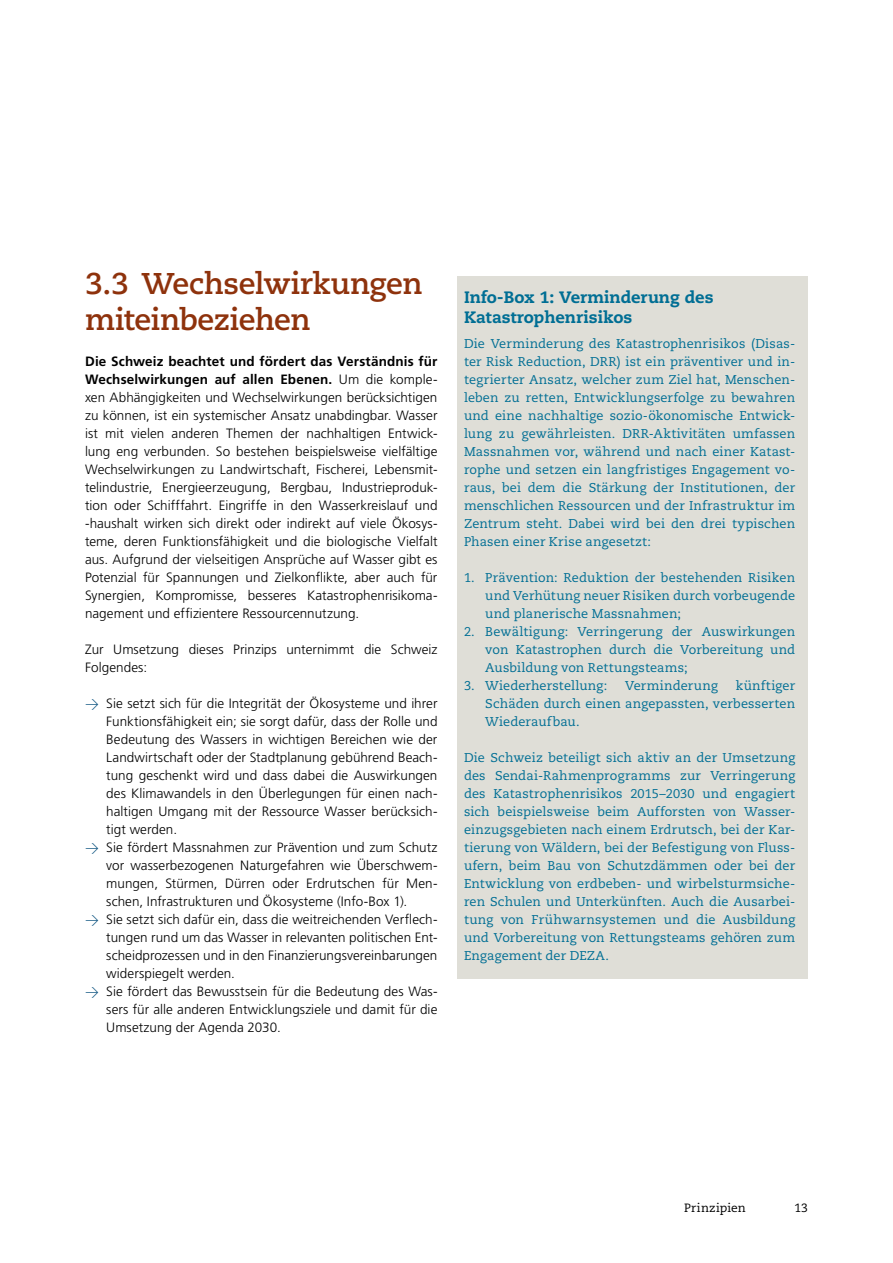
<style>
.page{position:relative;width:893px;height:1263px;background:#fff}
.page>*{position:absolute;margin:0;border:0;box-sizing:border-box;transform-origin:0 0}
._3_Zwischentitel_21p{font:700 30px/36px "PMN Caecilia 75";letter-spacing:-.01em;color:#8e320c}
.Kastentitel{font:800 16.5px "PMN Caecilia 85";letter-spacing:-.005em;color:#006e94}
._4_Lauftext_9pt{font:300 13.5px/18px "Frutiger LT Pro";letter-spacing:.005em;color:#000;text-align:justify}
.Kasten{font:12.75px/18px "PMN Caecilia 55 Roman";letter-spacing:.01em;color:#006e94;text-align:justify}
.t1{font:12px "PMN Caecilia 55 Roman";letter-spacing:.015em;color:#000}
.s1{font-weight:700}
.s2{font-family:"DINOT";color:#004b7a}
</style>
<div class="page">
<div style="left:457px;top:276px;width:351px;height:702px;background:#dfded7"></div>
<p class="_3_Zwischentitel_21p" style="left:85px;top:266px;width:339px">3.3 Wechselwirkungen miteinbeziehen</p>
<p class="_4_Lauftext_9pt" style="left:85px;top:353px;width:354px"><span class="s1">Die Schweiz beachtet und fördert das Verständnis für Wechselwirkungen auf allen Ebenen.</span> Um die komple&shy;xen Abhängigkeiten und Wechselwirkungen berücksichtigen zu können, ist ein systemischer Ansatz unabdingbar. Wasser ist mit vielen anderen Themen der nachhaltigen Entwick&shy;lung eng verbunden. So bestehen beispielsweise vielfältige Wechselwirkungen zu Landwirtschaft, Fischerei, Lebensmit&shy;telindustrie, Energieerzeugung, Bergbau, Industrieproduk&shy;tion oder Schifffahrt. Eingriffe in den Wasserkreislauf und -haushalt wirken sich direkt oder indirekt auf viele Ökosys&shy;teme, deren Funktionsfähigkeit und die biologische Vielfalt aus. Aufgrund der vielseitigen Ansprüche auf Wasser gibt es Potenzial für Spannungen und Zielkonflikte, aber auch für Synergien, Kompromisse, besseres Katastrophenrisikoma&shy;nagement und effizientere Ressourcennutzung.</p>
<p class="_4_Lauftext_9pt" style="left:85px;top:641px;width:354px">Zur Umsetzung dieses Prinzips unternimmt die Schweiz<br>Folgendes:</p>
<p class="_4_Lauftext_9pt" style="left:106px;top:695px;width:333px;text-indent:-21px"><span class="s2">→</span> Sie setzt sich für die Integrität der Ökosysteme und ihrer Funktionsfähigkeit ein; sie sorgt dafür, dass der Rolle und Bedeutung des Wassers in wichtigen Bereichen wie der Landwirtschaft oder der Stadtplanung gebührend Beach&shy;tung geschenkt wird und dass dabei die Auswirkungen des Klimawandels in den Überlegungen für einen nach&shy;haltigen Umgang mit der Ressource Wasser berücksich&shy;tigt werden.</p>
<p class="_4_Lauftext_9pt" style="left:106px;top:839px;width:333px;text-indent:-21px"><span class="s2">→</span> Sie fördert Massnahmen zur Prävention und zum Schutz vor wasserbezogenen Naturgefahren wie Überschwem&shy;mungen, Stürmen, Dürren oder Erdrutschen für Men&shy;schen, Infrastrukturen und Ökosysteme (Info-Box 1).</p>
<p class="_4_Lauftext_9pt" style="left:106px;top:911px;width:333px;text-indent:-21px"><span class="s2">→</span> Sie setzt sich dafür ein, dass die weitreichenden Verflech&shy;tungen rund um das Wasser in relevanten politischen Ent&shy;scheidprozessen und in den Finanzierungsvereinbarungen widerspiegelt werden.</p>
<p class="_4_Lauftext_9pt" style="left:106px;top:983px;width:333px;text-indent:-21px"><span class="s2">→</span> Sie fördert das Bewusstsein für die Bedeutung des Was&shy;sers für alle anderen Entwicklungsziele und damit für die Umsetzung der Agenda 2030.</p>
<p class="Kastentitel" style="left:464px;top:287px;width:251px">Info-Box 1: Verminderung des</p>
<p class="Kastentitel" style="left:464px;top:307px;width:170px">Katastrophenrisikos</p>
<p class="Kasten" style="left:464px;top:335px;width:333px">Die Verminderung des Katastrophenrisikos (Disas&shy;ter Risk Reduction, DRR) ist ein präventiver und in&shy;tegrierter Ansatz, welcher zum Ziel hat, Menschen&shy;leben zu retten, Entwicklungserfolge zu bewahren und eine nachhaltige sozio-ökonomische Entwick&shy;lung zu gewährleisten. DRR-Aktivitäten umfassen Massnahmen vor, während und nach einer Katast&shy;rophe und setzen ein langfristiges Engagement vo&shy;raus, bei dem die Stärkung der Institutionen, der menschlichen Ressourcen und der Infrastruktur im Zentrum steht. Dabei wird bei den drei typischen Phasen einer Krise angesetzt:</p>
<p class="Kasten" style="left:485px;top:569px;width:311px;text-indent:-21px">1. Prävention: Reduktion der bestehenden Risiken und Verhütung neuer Risiken durch vorbeugende und planerische Massnahmen;</p>
<p class="Kasten" style="left:485px;top:623px;width:311px;text-indent:-21px">2. Bewältigung: Verringerung der Auswirkungen von Katastrophen durch die Vorbereitung und Ausbildung von Rettungsteams;</p>
<p class="Kasten" style="left:464px;top:677px;width:145px">3. Wiederherstellung:</p>
<p class="Kasten" style="left:625px;top:677px;width:94px">Verminderung</p>
<p class="Kasten" style="left:485px;top:677px;width:311px;text-indent:250px">künftiger Schäden durch einen angepassten, verbesserten Wiederaufbau.</p>
<p class="Kasten" style="left:464px;top:749px;width:333px">Die Schweiz beteiligt sich aktiv an der Umsetzung des Sendai-Rahmenprogramms zur Verringerung des Katastrophenrisikos 2015–2030 und engagiert sich beispielsweise beim Aufforsten von Wasser&shy;einzugsgebieten nach einem Erdrutsch, bei der Kar&shy;tierung von Wäldern, bei der Befestigung von Fluss&shy;ufern, beim Bau von Schutzdämmen oder bei der Entwicklung von erdbeben- und wirbelsturmsiche&shy;ren Schulen und Unterkünften. Auch die Ausarbei&shy;tung von Frühwarnsystemen und die Ausbildung und Vorbereitung von Rettungsteams gehören zum Engagement der DEZA.</p>
<p class="t1" style="left:684px;top:1201px;width:63px">Prinzipien</p>
<p class="t1" style="left:794px;top:1201px;width:15px">13</p>
</div>
